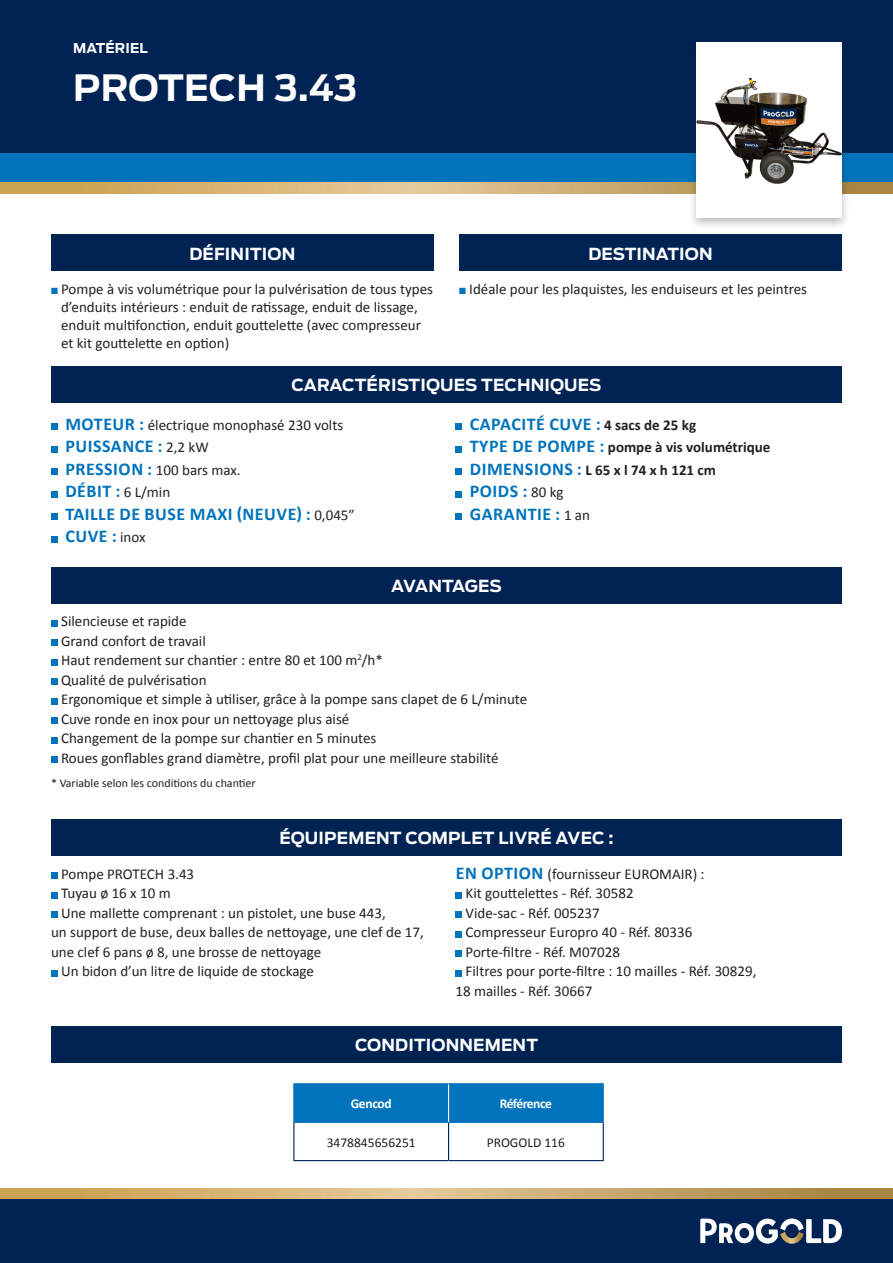
<style>
.page{position:relative;width:893px;height:1263px;background:#fff}
.page>*{position:absolute;margin:0;border:0;box-sizing:border-box;transform-origin:0 0}
.t1{font:700 36px "Antenna";color:#fff}
.t2{font:700 18px "Calibri";letter-spacing:.03em;color:#0073bc}
.t3{font:700 16.5px "Antenna";letter-spacing:.01em;color:#fff}
.t4{font:700 16.5px "Antenna";letter-spacing:-.01em;color:#fff}
.t5{font:15px/19.5px "Calibri";color:#231f20}
.t6{font:700 15px "Calibri";color:#231f20}
.t7{font:13.5px "Calibri";color:#231f20}
.t8{font:700 13.5px "Calibri";letter-spacing:-.035em;color:#fff}
.t9{font:700 13.5px "Antenna";letter-spacing:.01em;color:#fff}
.t10{font:12px "Calibri";color:#231f20}
.s1{color:#0073bc}
.s2{font-weight:700;font-size:18px;color:#0073bc}
.s3{font-weight:400;font-size:15px;color:#231f20}
.s4{font-size:15px;color:#231f20}
.s5{font-size:18px;color:#0073bc}
</style>
<div class="page">
<div style="left:0;top:0;width:893px;height:168px;background:#002354"></div>
<div style="left:0;top:154px;width:893px;height:28px;background:#0073bc"></div>
<svg style="left:0;top:182px;width:893px;height:12px;background:#d2b072"></svg>
<svg style="left:0;top:1188px;width:893px;height:11px;background:#ccaa6c"></svg>
<div style="left:0;top:1199px;width:893px;height:64px;background:#002354"></div>
<div style="left:51px;top:235px;width:383px;height:36px;background:#002354"></div>
<div style="left:51px;top:366px;width:791px;height:36px;background:#002354"></div>
<div style="left:51px;top:567px;width:791px;height:36px;background:#002354"></div>
<div style="left:51px;top:820px;width:791px;height:36px;background:#002354"></div>
<div style="left:459px;top:235px;width:383px;height:36px;background:#002354"></div>
<div style="left:51px;top:423px;width:6px;height:7px;background:#0073bc"></div>
<svg style="left:51px;top:446px;width:6px;height:6px"></svg>
<div style="left:51px;top:468px;width:6px;height:7px;background:#0073bc"></div>
<svg style="left:51px;top:491px;width:6px;height:6px"></svg>
<div style="left:51px;top:513px;width:6px;height:7px;background:#0073bc"></div>
<svg style="left:51px;top:536px;width:6px;height:6px"></svg>
<div style="left:455px;top:423px;width:7px;height:7px;background:#0073bc"></div>
<div style="left:455px;top:446px;width:7px;height:6px;background:#0073bc"></div>
<div style="left:455px;top:468px;width:7px;height:7px;background:#0073bc"></div>
<div style="left:455px;top:491px;width:7px;height:6px;background:#0073bc"></div>
<div style="left:455px;top:513px;width:7px;height:7px;background:#0073bc"></div>
<svg style="left:51px;top:620px;width:6px;height:6px"></svg>
<div style="left:51px;top:639px;width:6px;height:7px;background:#0073bc"></div>
<svg style="left:51px;top:659px;width:6px;height:6px"></svg>
<div style="left:51px;top:678px;width:6px;height:7px;background:#0073bc"></div>
<svg style="left:51px;top:698px;width:6px;height:6px"></svg>
<div style="left:51px;top:717px;width:6px;height:7px;background:#0073bc"></div>
<svg style="left:51px;top:737px;width:6px;height:6px"></svg>
<div style="left:51px;top:756px;width:6px;height:7px;background:#0073bc"></div>
<div style="left:51px;top:872px;width:6px;height:7px;background:#0073bc"></div>
<svg style="left:51px;top:892px;width:6px;height:6px"></svg>
<div style="left:51px;top:911px;width:6px;height:7px;background:#0073bc"></div>
<svg style="left:51px;top:970px;width:6px;height:6px"></svg>
<div style="left:455px;top:892px;width:7px;height:6px;background:#0073bc"></div>
<div style="left:455px;top:911px;width:7px;height:7px;background:#0073bc"></div>
<div style="left:455px;top:931px;width:7px;height:6px;background:#0073bc"></div>
<div style="left:455px;top:950px;width:7px;height:7px;background:#0073bc"></div>
<div style="left:455px;top:970px;width:7px;height:6px;background:#0073bc"></div>
<svg style="left:700px;top:1218px;width:142px;height:26px"></svg>
<div style="left:51px;top:1026px;width:791px;height:37px;background:#002354"></div>
<div style="left:294px;top:1084px;width:309px;height:38px;background:#0073bc"></div>
<hr style="left:293px;top:1123px;width:1px;height:37px;background:#002354">
<hr style="left:448px;top:1123px;width:1px;height:37px;background:#002354">
<hr style="left:293px;top:1160px;width:156px;height:1px;background:#002354">
<hr style="left:449px;top:1160px;width:155px;height:1px;background:#002354">
<hr style="left:603px;top:1123px;width:1px;height:37px;background:#002354">
<hr style="left:603px;top:1084px;width:1px;height:38px;background:#0073bc">
<hr style="left:293px;top:1083px;width:156px;height:1px;background:#0073bc">
<hr style="left:449px;top:1083px;width:155px;height:1px;background:#0073bc">
<hr style="left:293px;top:1122px;width:156px;height:1px;background:#0073bc">
<hr style="left:449px;top:1122px;width:155px;height:1px;background:#0073bc">
<hr style="left:293px;top:1084px;width:1px;height:38px;background:#0073bc">
<hr style="left:448px;top:1084px;width:1px;height:38px;background:#fff">
<div style="left:688px;top:39px;width:162px;height:191px;background:#231f20;opacity:.3"></div>
<div style="left:696px;top:43px;width:146px;height:175px;background:#fff"></div>
<img style="left:696px;top:77px;width:146px;height:107px">
<p class="t9" style="left:73px;top:40px;width:76px">MATÉRIEL</p>
<p class="t1" style="left:73px;top:67px;width:286px">PROTECH 3.43</p>
<p class="t3" style="left:189px;top:244px;width:107px">DÉFINITION</p>
<p class="t3" style="left:588px;top:244px;width:126px">DESTINATION</p>
<p class="t5" style="left:51px;top:279px;width:384px"><span class="s1">■</span> Pompe à vis volumétrique pour la pulvérisation de tous types</p>
<p class="t5" style="left:459px;top:279px;width:349px"><span class="s1">■</span> Idéale pour les plaquistes, les enduiseurs et les peintres</p>
<p class="t5" style="left:61px;top:298px;width:361px;line-height:18px">d’enduits intérieurs : enduit de ratissage, enduit de lissage, enduit multifonction, enduit gouttelette (avec compresseur et kit gouttelette en option)</p>
<p class="t3" style="left:292px;top:375px;width:311px">CARACTÉRISTIQUES TECHNIQUES</p>
<p class="t5" style="left:65px;top:415px;width:279px"><span class="s2">MOTEUR :</span> électrique monophasé 230 volts</p>
<p class="t2" style="left:65px;top:435px;width:145px">PUISSANCE : <span class="s3">2,2 kW</span></p>
<p class="t5" style="left:65px;top:460px;width:177px"><span class="s2">PRESSION :</span> 100 bars max.</p>
<p class="t2" style="left:65px;top:480px;width:106px">DÉBIT : <span class="s3">6 L/min</span></p>
<p class="t2" style="left:65px;top:502px;width:291px">TAILLE DE BUSE MAXI (NEUVE) : <span class="s3">0,045”</span></p>
<p class="t2" style="left:65px;top:525px;width:82px">CUVE : <span class="s3">inox</span></p>
<p class="t2" style="left:470px;top:412px;width:228px">CAPACITÉ CUVE : <span class="s4">4 sacs de 25 kg</span></p>
<p class="t6" style="left:470px;top:438px;width:302px"><span class="s5">TYPE DE POMPE :</span> pompe à vis volumétrique</p>
<p class="t6" style="left:470px;top:460px;width:248px"><span class="s5">DIMENSIONS :</span> L 65 x l 74 x h 121 cm</p>
<p class="t2" style="left:470px;top:480px;width:95px">POIDS : <span class="s3">80 kg</span></p>
<p class="t2" style="left:470px;top:502px;width:122px">GARANTIE : <span class="s3">1 an</span></p>
<p class="t4" style="left:391px;top:576px;width:112px">AVANTAGES</p>
<p class="t5" style="left:61px;top:612px;width:127px">Silencieuse et rapide</p>
<p class="t5" style="left:61px;top:631px;width:146px">Grand confort de travail</p>
<p class="t5" style="left:61px;top:651px;width:323px">Haut rendement sur chantier : entre 80 et 100 m<sup>2</sup>/h*</p>
<p class="t5" style="left:61px;top:670px;width:147px">Qualité de pulvérisation</p>
<p class="t5" style="left:61px;top:690px;width:468px">Ergonomique et simple à utiliser, grâce à la pompe sans clapet de 6 L/minute</p>
<p class="t5" style="left:61px;top:709px;width:290px">Cuve ronde en inox pour un nettoyage plus aisé</p>
<p class="t5" style="left:61px;top:729px;width:317px">Changement de la pompe sur chantier en 5 minutes</p>
<p class="t5" style="left:61px;top:748px;width:439px">Roues gonflables grand diamètre, profil plat pour une meilleure stabilité</p>
<p class="t10" style="left:51px;top:775px;width:206px">* Variable selon les conditions du chantier</p>
<p class="t3" style="left:279px;top:828px;width:336px">ÉQUIPEMENT COMPLET LIVRÉ AVEC :</p>
<p class="t5" style="left:61px;top:864px;width:135px">Pompe PROTECH 3.43</p>
<p class="t5" style="left:61px;top:884px;width:111px">Tuyau ø 16 x 10 m</p>
<p class="t5" style="left:51px;top:903px;width:374px;text-indent:10px">Une mallette comprenant : un pistolet, une buse 443,<br>un support de buse, deux balles de nettoyage, une clef de 17, une clef 6 pans ø 8, une brosse de nettoyage</p>
<p class="t5" style="left:61px;top:962px;width:254px">Un bidon d’un litre de liquide de stockage</p>
<p class="t5" style="left:456px;top:864px;width:250px"><span class="s2">EN OPTION</span> (fournisseur EUROMAIR) :</p>
<p class="t5" style="left:466px;top:884px;width:170px">Kit gouttelettes - Réf. 30582</p>
<p class="t5" style="left:466px;top:903px;width:136px">Vide-sac - Réf. 005237</p>
<p class="t5" style="left:466px;top:923px;width:228px">Compresseur Europro 40 - Réf. 80336</p>
<p class="t5" style="left:466px;top:942px;width:156px">Porte-filtre - Réf. M07028</p>
<p class="t5" style="left:466px;top:962px;width:292px">Filtres pour porte-filtre : 10 mailles - Réf. 30829,</p>
<p class="t5" style="left:455px;top:981px;width:138px">18 mailles - Réf. 30667</p>
<p class="t3" style="left:355px;top:1035px;width:184px">CONDITIONNEMENT</p>
<p class="t8" style="left:351px;top:1095px;width:43px">Gencod</p>
<p class="t8" style="left:500px;top:1095px;width:54px">Référence</p>
<p class="t7" style="left:327px;top:1133px;width:90px">3478845656251</p>
<p class="t7" style="left:487px;top:1133px;width:80px">PROGOLD 116</p>
</div>
